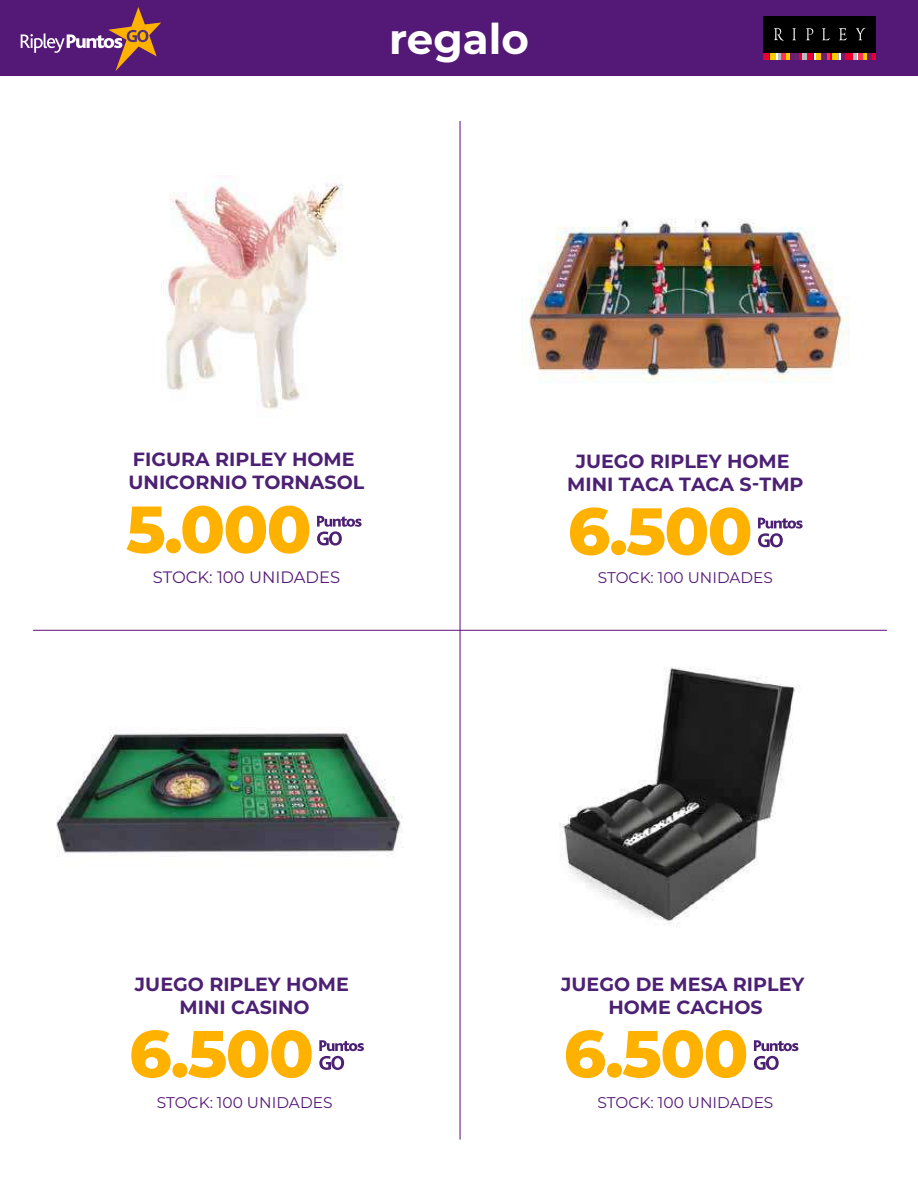
<style>
.page{position:relative;width:918px;height:1188px;background:#fff}
.page>*{position:absolute;margin:0;border:0;box-sizing:border-box;transform-origin:0 0}
.t1{font:800 66px "Montserrat";letter-spacing:-.025em;color:#ffb100}
.t2{font:700 42.3px "Montserrat";color:#fff}
.t3{font:700 19.05px/23.1px "Montserrat";color:#4c2073;text-align:center}
.t4{font:16.5px "Montserrat";color:#541977}
.t5{font:15.45px "Montserrat";color:#541977}
</style>
<div class="page">
<svg style="left:754px;top:1040px;width:44px;height:30px"></svg>
<img style="left:559px;top:667px;width:240px;height:260px">
<svg style="left:319px;top:1040px;width:45px;height:30px"></svg>
<img style="left:56px;top:728px;width:348px;height:129px">
<div style="left:0;top:0;width:918px;height:75px;background:#541977"></div>
<svg style="left:21px;top:7px;width:140px;height:64px"></svg>
<div style="left:764px;top:16px;width:112px;height:44px;background:#000"></div>
<svg style="left:792px;top:28px;width:4px;height:12px"></svg>
<svg style="left:806px;top:28px;width:7px;height:12px"></svg>
<svg style="left:822px;top:28px;width:8px;height:12px"></svg>
<svg style="left:839px;top:28px;width:8px;height:12px"></svg>
<svg style="left:856px;top:28px;width:9px;height:12px"></svg>
<svg style="left:774px;top:28px;width:10px;height:13px"></svg>
<div style="left:790px;top:53px;width:9px;height:7px;background:#6e206e"></div>
<div style="left:781px;top:53px;width:6px;height:7px;background:#ff3556"></div>
<svg style="left:799px;top:53px;width:3px;height:7px"></svg>
<div style="left:802px;top:53px;width:6px;height:7px;background:#b6bcbf"></div>
<svg style="left:787px;top:53px;width:3px;height:7px"></svg>
<svg style="left:853px;top:53px;width:5px;height:7px"></svg>
<div style="left:816px;top:53px;width:6px;height:7px;background:#ffc900"></div>
<svg style="left:808px;top:53px;width:8px;height:7px"></svg>
<svg style="left:764px;top:53px;width:17px;height:7px"></svg>
<div style="left:844px;top:53px;width:9px;height:7px;background:#e90032"></div>
<svg style="left:822px;top:53px;width:22px;height:7px"></svg>
<div style="left:858px;top:53px;width:6px;height:7px;background:#ff3556"></div>
<svg style="left:864px;top:53px;width:12px;height:7px"></svg>
<hr style="left:33px;top:630px;width:854px;height:1px;background:#5c0e7c">
<hr style="left:460px;top:121px;width:1px;height:1019px;background:#5c0e7c">
<img style="left:521px;top:218px;width:328px;height:165px">
<svg style="left:758px;top:518px;width:45px;height:29px"></svg>
<img style="left:166px;top:183px;width:177px;height:227px">
<svg style="left:317px;top:516px;width:45px;height:30px"></svg>
<h2 class="t2" style="left:389px;top:9px;width:141px">regalo</h2>
<p class="t3" style="left:129px;top:447px;width:237px;text-align:left">FIGURA RIPLEY HOME<br>UNICORNIO TORNASOL</p>
<h1 class="t1" style="left:126px;top:481px;width:187px">5.000</h1>
<p class="t4" style="left:153px;top:566px;width:189px">STOCK: 100 UNIDADES</p>
<p class="t3" style="left:567px;top:449px;width:238px">JUEGO RIPLEY HOME<br>MINI TACA TACA S-TMP</p>
<h1 class="t1" style="left:568px;top:483px;width:186px">6.500</h1>
<p class="t5" style="left:598px;top:567px;width:177px">STOCK: 100 UNIDADES</p>
<p class="t3" style="left:135px;top:971px;width:215px">JUEGO RIPLEY HOME<br>MINI CASINO</p>
<h1 class="t1" style="left:129px;top:1005px;width:186px">6.500</h1>
<p class="t5" style="left:157px;top:1092px;width:177px">STOCK: 100 UNIDADES</p>
<p class="t3" style="left:561px;top:971px;width:245px">JUEGO DE MESA RIPLEY<br>HOME CACHOS</p>
<h1 class="t1" style="left:564px;top:1005px;width:186px">6.500</h1>
<p class="t5" style="left:598px;top:1092px;width:177px">STOCK: 100 UNIDADES</p>
</div>
